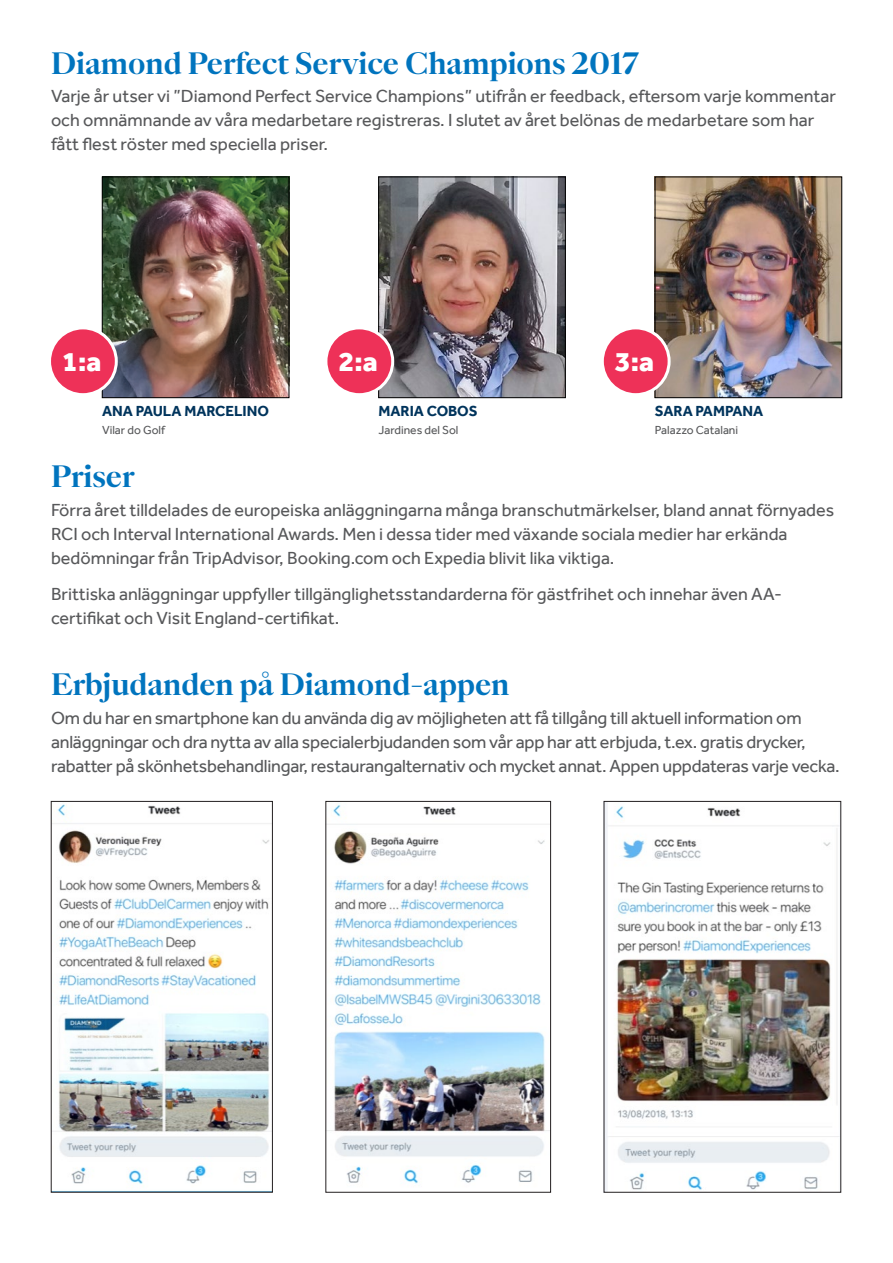
<style>
.page{position:relative;width:893px;height:1263px;background:#fff}
.page>*{position:absolute;margin:0;border:0;box-sizing:border-box;transform-origin:0 0}
.t1{font:700 30px "Quase Headline";color:#0074be}
.t2{font:800 28.5px "Effra";color:#fff}
.t3{font:18px/24px "Effra";color:#57585a}
.t4{font:700 15px "Effra";color:#00345c}
.t5{font:12px "Effra";color:#57585a}
</style>
<div class="page">
<img style="left:104px;top:179px;width:183px;height:217px">
<div style="left:102px;top:177px;width:187px;height:221px;border:1px solid #000"></div>
<img style="left:380px;top:179px;width:184px;height:217px">
<div style="left:378px;top:177px;width:188px;height:221px;border:1px solid #000"></div>
<img style="left:657px;top:179px;width:183px;height:217px">
<div style="left:655px;top:177px;width:187px;height:221px;border:1px solid #000"></div>
<div style="left:50px;top:328px;width:66px;height:67px;background:#ee3158;border-radius:50%"></div>
<div style="left:48px;top:326px;width:70px;height:70px;border:3px solid #fff;border-radius:50%"></div>
<div style="left:326px;top:328px;width:67px;height:67px;background:#ee3158;border-radius:50%"></div>
<div style="left:324px;top:326px;width:70px;height:70px;border:3px solid #fff;border-radius:50%"></div>
<div style="left:602px;top:328px;width:67px;height:67px;background:#ee3158;border-radius:50%"></div>
<div style="left:601px;top:326px;width:70px;height:70px;border:3px solid #fff;border-radius:50%"></div>
<img style="left:53px;top:804px;width:218px;height:380px">
<div style="left:51px;top:801px;width:222px;height:391px;border:1px solid #231f20"></div>
<img style="left:328px;top:804px;width:221px;height:380px">
<div style="left:326px;top:801px;width:225px;height:391px;border:1px solid #231f20"></div>
<img style="left:606px;top:803px;width:233px;height:387px">
<h1 class="t1" style="left:51px;top:43px;width:590px">Diamond Perfect Service Champions 2017</h1>
<p class="t3" style="left:51px;top:84px;width:786px">Varje år utser vi ”Diamond Perfect Service Champions” utifrån er feedback, eftersom varje kommentar och omnämnande av våra medarbetare registreras. I slutet av året belönas de medarbetare som har fått flest röster med speciella priser.</p>
<h2 class="t2" style="left:62px;top:344px;width:41px">1:a</h2>
<h2 class="t2" style="left:338px;top:344px;width:41px">2:a</h2>
<h2 class="t2" style="left:615px;top:344px;width:41px">3:a</h2>
<p class="t4" style="left:102px;top:402px;width:168px">ANA PAULA MARCELINO</p>
<p class="t5" style="left:102px;top:422px;width:65px">Vilar do Golf</p>
<p class="t4" style="left:378px;top:402px;width:101px">MARIA COBOS</p>
<p class="t5" style="left:378px;top:422px;width:82px">Jardines del Sol</p>
<p class="t4" style="left:655px;top:402px;width:110px">SARA PAMPANA</p>
<p class="t5" style="left:655px;top:422px;width:85px">Palazzo Catalani</p>
<h1 class="t1" style="left:51px;top:457px;width:85px">Priser</h1>
<p class="t3" style="left:51px;top:497px;width:785px">Förra året tilldelades de europeiska anläggningarna många branschutmärkelser, bland annat förnyades<br>RCI och Interval International Awards. Men i dessa tider med växande sociala medier har erkända bedömningar från TripAdvisor, Booking.com och Expedia blivit lika viktiga.</p>
<p class="t3" style="left:51px;top:582px;width:732px">Brittiska anläggningar uppfyller tillgänglighetsstandarderna för gästfrihet och innehar även AA&shy;certifikat och Visit England-certifikat.</p>
<h1 class="t1" style="left:51px;top:665px;width:460px">Erbjudanden på Diamond-appen</h1>
<p class="t3" style="left:51px;top:705px;width:790px">Om du har en smartphone kan du använda dig av möjligheten att få tillgång till aktuell information om anläggningar och dra nytta av alla specialerbjudanden som vår app har att erbjuda, t.ex. gratis drycker, rabatter på skönhetsbehandlingar, restaurangalternativ och mycket annat. Appen uppdateras varje vecka.</p>
</div>
